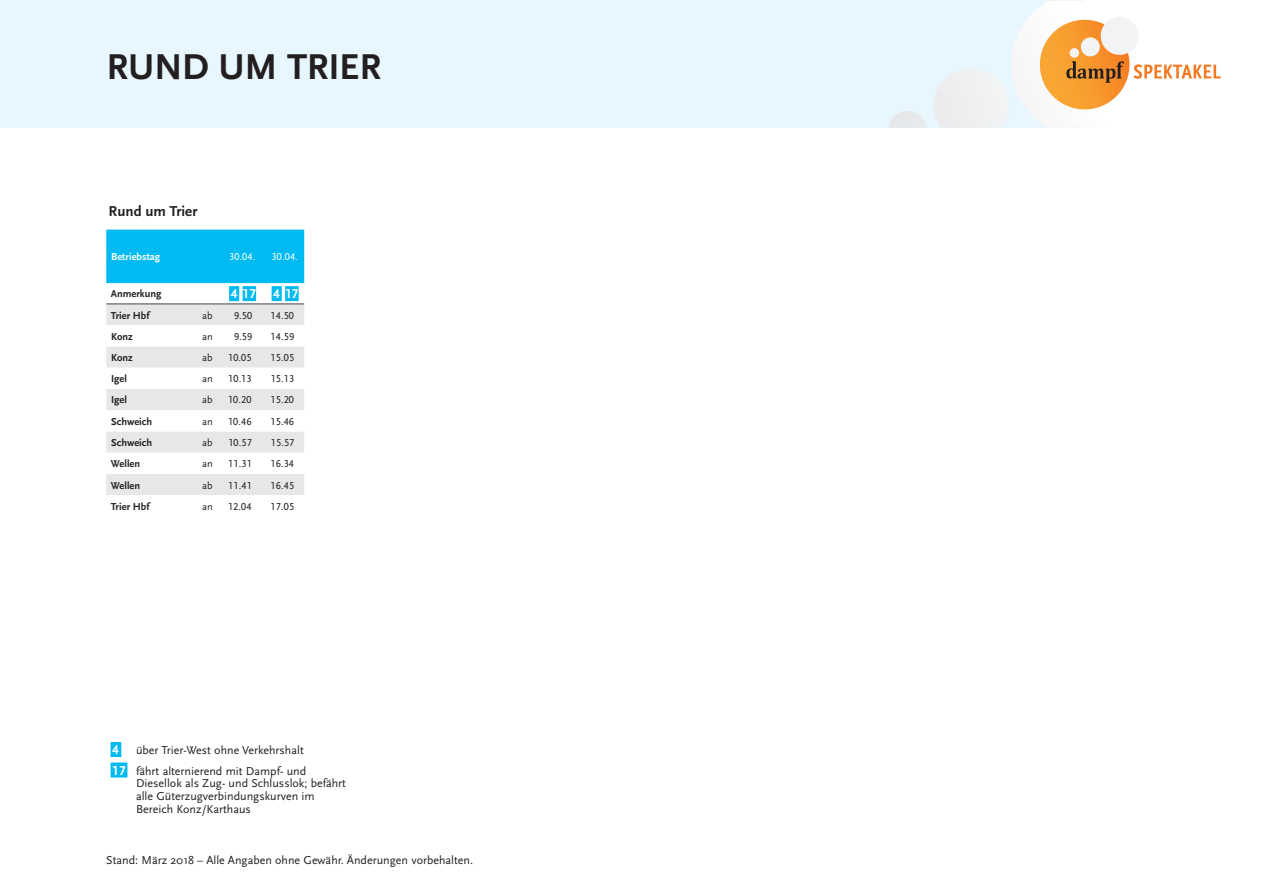
<style>
.page{position:relative;width:1263px;height:893px;background:#fff}
.page>*{position:absolute;margin:0;border:0;box-sizing:border-box;transform-origin:0 0}
.t1{font:700 37.5px "Scala Sans OT";letter-spacing:-.01em;color:#231f20}
.t2{font:700 15px "Scala Sans OT";color:#231f20}
.t3{font:700 13.5px "Scala Sans OT";color:#fff}
.t4{font:12px/12.8px "Scala Sans OT";color:#231f20;text-align:right}
.t5{font:10.5px "Scala Sans OT";color:#231f20}
.t6{font:700 10.5px "Scala Sans OT";color:#231f20}
.t7{font:10.5px "Scala Sans OT";color:#fff}
.t8{font:700 10.5px "Scala Sans OT";color:#fff}
.s1{font-weight:700;font-size:13.5px;color:#fff}
</style>
<div class="page">
<div style="left:0;top:0;width:1091px;height:128px;background:#e8f6fd"></div>
<svg style="left:889px;top:1px;width:331px;height:127px"></svg>
<div style="left:106px;top:230px;width:198px;height:53px;background:#00baf1"></div>
<hr style="left:219px;top:282px;width:43px;height:1px;background:#00baf1">
<hr style="left:262px;top:282px;width:42px;height:1px;background:#00baf1">
<svg style="left:106px;top:303px;width:198px;height:192px"></svg>
<hr style="left:219px;top:303px;width:43px;height:1px;background:#57585a">
<hr style="left:262px;top:303px;width:42px;height:1px;background:#57585a">
<div style="left:229px;top:286px;width:10px;height:15px;background:#00baf1"></div>
<div style="left:243px;top:286px;width:13px;height:15px;background:#00baf1"></div>
<div style="left:272px;top:286px;width:10px;height:15px;background:#00baf1"></div>
<div style="left:285px;top:286px;width:14px;height:15px;background:#00baf1"></div>
<div style="left:111px;top:742px;width:10px;height:15px;background:#00baf1"></div>
<div style="left:111px;top:762px;width:16px;height:15px;background:#00baf1"></div>
<h1 class="t1" style="left:106px;top:46px;width:276px">RUND UM TRIER</h1>
<p class="t2" style="left:109px;top:203px;width:90px">Rund um Trier</p>
<p class="t8" style="left:111px;top:250px;width:51px">Betriebstag</p>
<p class="t7" style="left:229px;top:251px;width:28px">30.04.</p>
<p class="t7" style="left:272px;top:251px;width:28px">30.04.</p>
<p class="t6" style="left:111px;top:288px;width:52px">Anmerkung</p>
<p class="t3" style="left:231px;top:286px;width:27px">4 17</p>
<p class="t3" style="left:273px;top:286px;width:27px">4 17</p>
<p class="t6" style="left:111px;top:309px;width:40px">Trier Hbf</p>
<p class="t5" style="left:202px;top:310px;width:12px">ab</p>
<p class="t5" style="left:234px;top:310px;width:20px">9.50</p>
<p class="t5" style="left:271px;top:310px;width:25px">14.50</p>
<p class="t6" style="left:111px;top:330px;width:23px">Konz</p>
<p class="t5" style="left:202px;top:331px;width:12px">an</p>
<p class="t5" style="left:234px;top:331px;width:20px">9.59</p>
<p class="t5" style="left:271px;top:331px;width:25px">14.59</p>
<p class="t6" style="left:111px;top:352px;width:23px">Konz</p>
<p class="t5" style="left:202px;top:352px;width:12px">ab</p>
<p class="t5" style="left:228px;top:352px;width:25px">10.05</p>
<p class="t5" style="left:271px;top:352px;width:25px">15.05</p>
<p class="t6" style="left:111px;top:373px;width:17px">Igel</p>
<p class="t5" style="left:202px;top:373px;width:12px">an</p>
<p class="t5" style="left:228px;top:373px;width:25px">10.13</p>
<p class="t5" style="left:271px;top:373px;width:25px">15.13</p>
<p class="t6" style="left:111px;top:394px;width:17px">Igel</p>
<p class="t5" style="left:202px;top:394px;width:12px">ab</p>
<p class="t5" style="left:228px;top:394px;width:25px">10.20</p>
<p class="t5" style="left:271px;top:394px;width:25px">15.20</p>
<p class="t6" style="left:111px;top:415px;width:43px">Schweich</p>
<p class="t5" style="left:202px;top:416px;width:12px">an</p>
<p class="t5" style="left:228px;top:416px;width:25px">10.46</p>
<p class="t5" style="left:271px;top:416px;width:25px">15.46</p>
<p class="t6" style="left:111px;top:437px;width:43px">Schweich</p>
<p class="t5" style="left:202px;top:437px;width:12px">ab</p>
<p class="t5" style="left:228px;top:437px;width:25px">10.57</p>
<p class="t5" style="left:271px;top:437px;width:25px">15.57</p>
<p class="t6" style="left:111px;top:458px;width:31px">Wellen</p>
<p class="t5" style="left:202px;top:458px;width:12px">an</p>
<p class="t5" style="left:228px;top:458px;width:25px">11.31</p>
<p class="t5" style="left:271px;top:458px;width:25px">16.34</p>
<p class="t6" style="left:111px;top:479px;width:31px">Wellen</p>
<p class="t5" style="left:202px;top:479px;width:12px">ab</p>
<p class="t5" style="left:228px;top:479px;width:25px">11.41</p>
<p class="t5" style="left:271px;top:479px;width:25px">16.45</p>
<p class="t6" style="left:111px;top:500px;width:40px">Trier Hbf</p>
<p class="t5" style="left:202px;top:501px;width:12px">an</p>
<p class="t5" style="left:228px;top:501px;width:25px">12.04</p>
<p class="t5" style="left:271px;top:501px;width:25px">17.05</p>
<p class="t3" style="left:112px;top:742px;width:8px">4</p>
<p class="t4" style="left:112px;top:740px;width:196px;line-height:20.4px">über Trier-West ohne Verkehrshalt<br><span class="s1">17</span> fährt alternierend mit Dampf- und</p>
<p class="t4" style="left:136px;top:777px;width:211px;text-align:left">Diesellok als Zug- und Schlusslok; befährt alle Güterzugverbindungskurven im<br>Bereich Konz/Karthaus</p>
<p class="t4" style="left:106px;top:853px;width:368px">Stand: März 2018 – Alle Angaben ohne Gewähr. Änderungen vorbehalten.</p>
</div>
